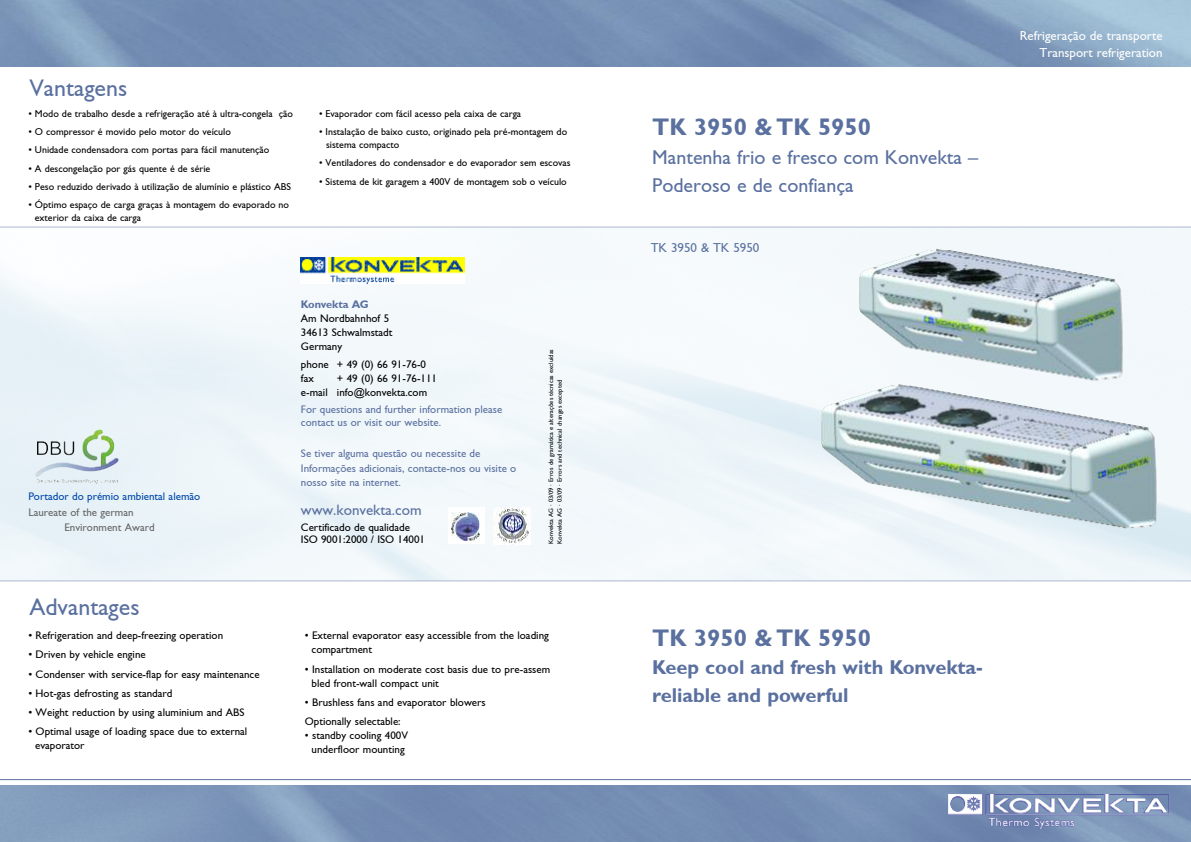
<style>
.page{position:relative;width:1191px;height:842px;background:#fff}
.page>*{position:absolute;margin:0;border:0;box-sizing:border-box;transform-origin:0 0}
.t1{font:700 24px "Gill Sans";color:#5a709f}
.t2{font:24px "Gill Sans";color:#5a709f}
.t3{font:20px/28.3px "Gill Sans";color:#5a709f}
.t4{font:700 20px/28.3px "Gill Sans";color:#5a709f}
.t5{font:15px "Gill Sans";color:#5a709f}
.t6{font:13px/17.1px "Gill Sans";color:#fff;text-align:right}
.t7{font:13px "Gill Sans";color:#5a709f}
.t8{font:11px/14px "Gill Sans";color:#000}
.t9{font:11px/14.7px "Gill Sans";color:#5a709f}
.t10{font:11px/15.3px "Gill Sans";color:#666}
.t11{font:11px "Gill Sans";color:#0048aa}
.t12{font:700 11px "Gill Sans";letter-spacing:-.01em;color:#5a709f}
.t13{font:10px/13px "Gill Sans";color:#000}
.t14{font:6.5px/8.7px "Gill Sans";color:#000}
</style>
<div class="page">
<svg style="left:0;top:227px;width:1191px;height:354px"></svg>
<img style="left:0;top:0;width:1191px;height:67px">
<img style="left:0;top:785px;width:1191px;height:57px">
<hr style="left:0;top:779px;width:1191px;height:1px;background:#5a709f">
<img style="left:874px;top:285px;width:249px;height:96px">
<img style="left:493px;top:507px;width:37px;height:37px">
<div style="left:448px;top:507px;width:37px;height:37px;background:#fff"></div>
<img style="left:451px;top:513px;width:29px;height:27px">
<img style="left:300px;top:258px;width:164px;height:25px">
<img style="left:948px;top:794px;width:221px;height:22px">
<img style="left:87px;top:435px;width:12px;height:26px">
<h1 class="t2" style="left:29px;top:74px;width:99px">Vantagens</h1>
<p class="t13" style="left:28px;top:107px;width:266px">• Modo de trabalho desde a refrigeração até à ultra-congela ção</p>
<p class="t13" style="left:28px;top:125px;width:204px">• O compressor é movido pelo motor do veículo</p>
<p class="t13" style="left:28px;top:144px;width:243px">• Unidade condensadora com portas para fácil manutenção</p>
<p class="t13" style="left:28px;top:162px;width:183px">• A descongelação por gás quente é de série</p>
<p class="t13" style="left:28px;top:180px;width:264px">• Peso reduzido derivado à utilização de alumínio e plástico ABS</p>
<p class="t13" style="left:35px;top:198px;width:256px;text-indent:-7px">• Óptimo espaço de carga graças à montagem do evaporado no exterior da caixa de carga</p>
<p class="t13" style="left:319px;top:107px;width:204px">• Evaporador com fácil acesso pela caixa de carga</p>
<p class="t13" style="left:326px;top:125px;width:243px;text-indent:-7px">• Instalação de baixo custo, originado pela pré-montagem do sistema compacto</p>
<p class="t13" style="left:319px;top:157px;width:253px">• Ventiladores do condensador e do evaporador sem escovas</p>
<p class="t13" style="left:319px;top:175px;width:249px">• Sistema de kit garagem a 400V de montagem sob o veículo</p>
<p class="t11" style="left:28px;top:490px;width:173px">Portador do prémio ambiental alemão</p>
<p class="t10" style="left:64px;top:504px;width:92px;text-indent:-36px">Laureate of the german<br>Environment Award</p>
<h1 class="t2" style="left:29px;top:593px;width:112px">Advantages</h1>
<p class="t8" style="left:28px;top:629px;width:196px">• Refrigeration and deep-freezing operation</p>
<p class="t8" style="left:28px;top:648px;width:119px">• Driven by vehicle engine</p>
<p class="t8" style="left:28px;top:667px;width:233px">• Condenser with service-flap for easy maintenance</p>
<p class="t8" style="left:28px;top:686px;width:146px">• Hot-gas defrosting as standard</p>
<p class="t8" style="left:28px;top:705px;width:218px">• Weight reduction by using aluminium and ABS</p>
<p class="t8" style="left:35px;top:724px;width:214px;text-indent:-7px">• Optimal usage of loading space due to external evaporator</p>
<p class="t12" style="left:301px;top:299px;width:69px">Konvekta AG</p>
<p class="t8" style="left:301px;top:311px;width:93px">Am Nordbahnhof 5<br>34613 Schwalmstadt<br>Germany</p>
<p class="t8" style="left:301px;top:357px;width:127px">phone + 49 (0) 66 91-76-0 fax</p>
<p class="t8" style="left:301px;top:371px;width:138px;text-indent:36px">+ 49 (0) 66 91-76-111 e-mail info@konvekta.com</p>
<p class="t9" style="left:301px;top:403px;width:203px;line-height:13px">For questions and further information please contact us or visit our website.</p>
<p class="t9" style="left:301px;top:446px;width:217px">Se tiver alguma questão ou necessite de<br>Informações adicionais, contacte-nos ou visite o nosso site na internet.</p>
<h3 class="t5" style="left:301px;top:501px;width:122px">www.konvekta.com</h3>
<p class="t8" style="left:301px;top:522px;width:126px;line-height:11px">Certificado de qualidade<br>ISO 9001:2000 / ISO 14001</p>
<p class="t14" style="left:547px;top:544px;width:197px;rotate:-90deg">Konvekta AG · 03/09 · Erros de gramática e alterações técnicas excluídas<br>Konvekta AG · 03/09 · Errors and technical changes excepted</p>
<p class="t8" style="left:311px;top:629px;width:239px;text-indent:-7px">• External evaporator easy accessible from the loading compartment</p>
<p class="t8" style="left:311px;top:662px;width:240px;text-indent:-7px">• Installation on moderate cost basis due to pre-assem bled front-wall compact unit</p>
<p class="t8" style="left:305px;top:692px;width:182px;line-height:19.1px">• Brushless fans and evaporator blowers<br>Optionally selectable:</p>
<p class="t8" style="left:305px;top:728px;width:105px;text-align:center">• standby cooling 400V underfloor mounting</p>
<h1 class="t1" style="left:652px;top:116px;width:220px">TK 3950 &amp; TK 5950</h1>
<h2 class="t3" style="left:652px;top:143px;width:327px">Mantenha frio e fresco com Konvekta –<br>Poderoso e de confiança</h2>
<p class="t7" style="left:650px;top:240px;width:110px">TK 3950 &amp; TK 5950</p>
<p class="t6" style="left:1019px;top:27px;width:144px">Refrigeração de transporte<br>Transport refrigeration</p>
<h1 class="t1" style="left:652px;top:627px;width:220px">TK 3950 &amp; TK 5950</h1>
<h2 class="t4" style="left:652px;top:654px;width:332px">Keep cool and fresh with Konvekta&shy;reliable and powerful</h2>
</div>
